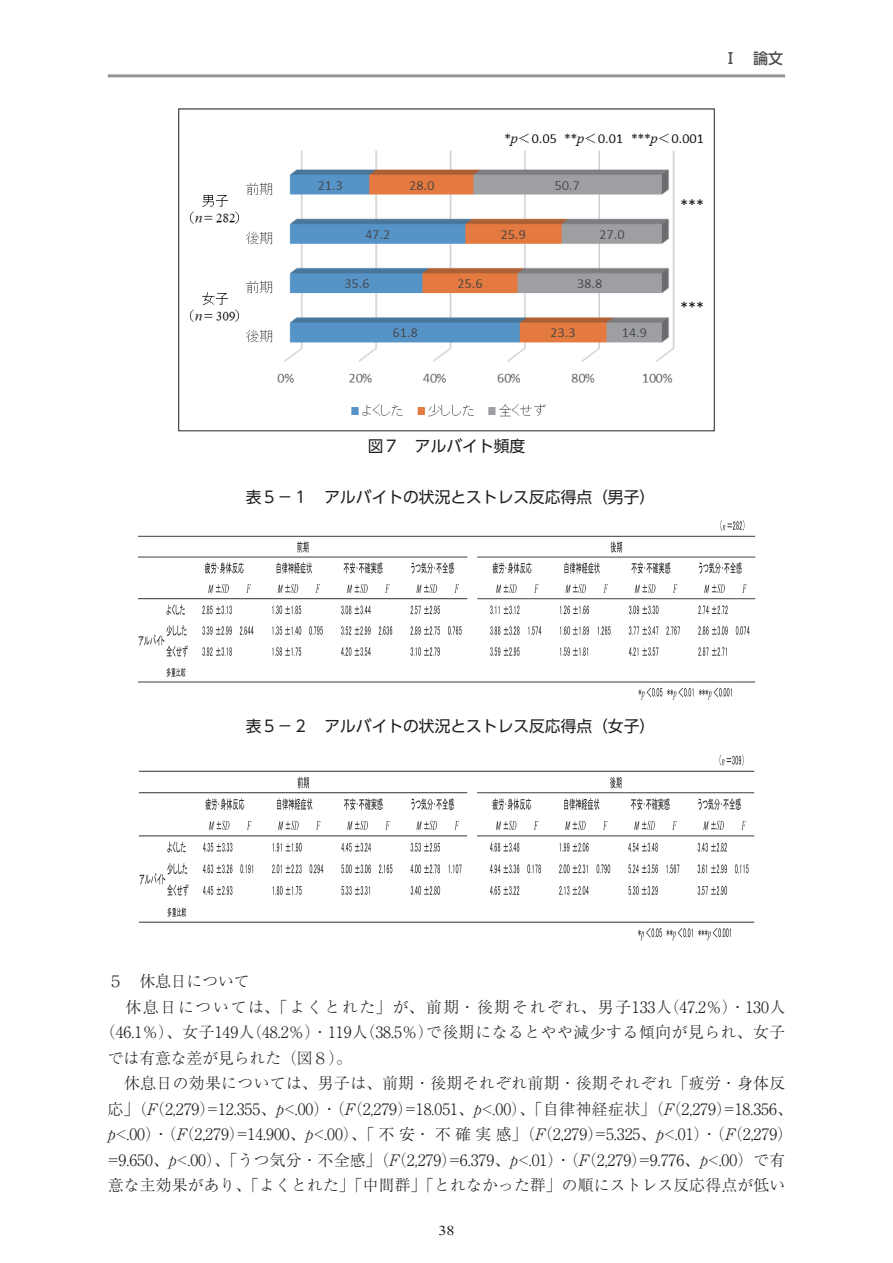
<style>
.page{position:relative;width:893px;height:1263px;background:#fff}
.page>*{position:absolute;margin:0;border:0;box-sizing:border-box;transform-origin:0 0}
.t1{font:300 15.75px "Ryumin Pro";letter-spacing:.015em;color:#231f20}
.t2{font:15.75px "UD Shin Go Pro";color:#231f20}
.t3{font:300 15.75px "Ryumin Pro";letter-spacing:.04em;color:#231f20}
.t4{font:300 15.75px "Ryumin Pro";letter-spacing:.115em;color:#231f20}
.t5{font:500 15px "UD Shin Go Pro";color:#4b4c4d}
.t6{font:13.5px "Times New Roman";color:#231f20;scale:1.2 1}
</style>
<div class="page">
<hr style="left:108px;top:74px;width:677px;height:3px;background:#939598">
<img style="left:190px;top:133px;width:514px;height:284px">
<img style="left:137px;top:520px;width:619px;height:180px">
<img style="left:138px;top:754px;width:617px;height:187px">
<p class="t5" style="left:723px;top:46px;width:61px">Ⅰ　論文</p>
<p class="t2" style="left:368px;top:433px;width:159px">図７　アルバイト頻度</p>
<p class="t2" style="left:246px;top:484px;width:411px">表５－１　アルバイトの状況とストレス反応得点（男子）</p>
<p class="t2" style="left:246px;top:713px;width:411px">表５－２　アルバイトの状況とストレス反応得点（女子）</p>
<p class="t1" style="left:108px;top:969px;width:143px">５　休息日について</p>
<p class="t4" style="left:108px;top:994px;width:679px">　休息日については、「よくとれた」が、前期・後期それぞれ、男子133人（47.2％）・130人</p>
<p class="t3" style="left:100px;top:1020px;width:687px">（46.1％）、女子149人（48.2％）・119人（38.5％）で後期になるとやや減少する傾向が見られ、女子</p>
<p class="t1" style="left:108px;top:1045px;width:246px">では有意な差が見られた（図８）。</p>
<p class="t1" style="left:108px;top:1071px;width:679px">　休息日の効果については、男子は、前期・後期それぞれ前期・後期それぞれ「疲労・身体反</p>
<p class="t1" style="left:108px;top:1096px;width:686px">応」（F（2,279）=12.355、p&lt;.00）・（F（2,279）=18.051、p&lt;.00）、「自律神経症状」（F（2,279）=18.356、</p>
<p class="t1" style="left:108px;top:1122px;width:687px">p&lt;.00）・（F（2,279）=14.900、p&lt;.00）、「不安・不確実感」（F（2,279）=5.325、p&lt;.01）・（F（2,279）</p>
<p class="t1" style="left:108px;top:1147px;width:679px">=9.650、p&lt;.00）、「うつ気分・不全感」（F（2,279）=6.379、p&lt;.01）・（F（2,279）=9.776、p&lt;.00）で有</p>
<p class="t1" style="left:108px;top:1173px;width:679px">意な主効果があり、「よくとれた」「中間群」「とれなかった群」の順にストレス反応得点が低い</p>
<p class="t6" style="left:438px;top:1221px;width:15px">38</p>
</div>
